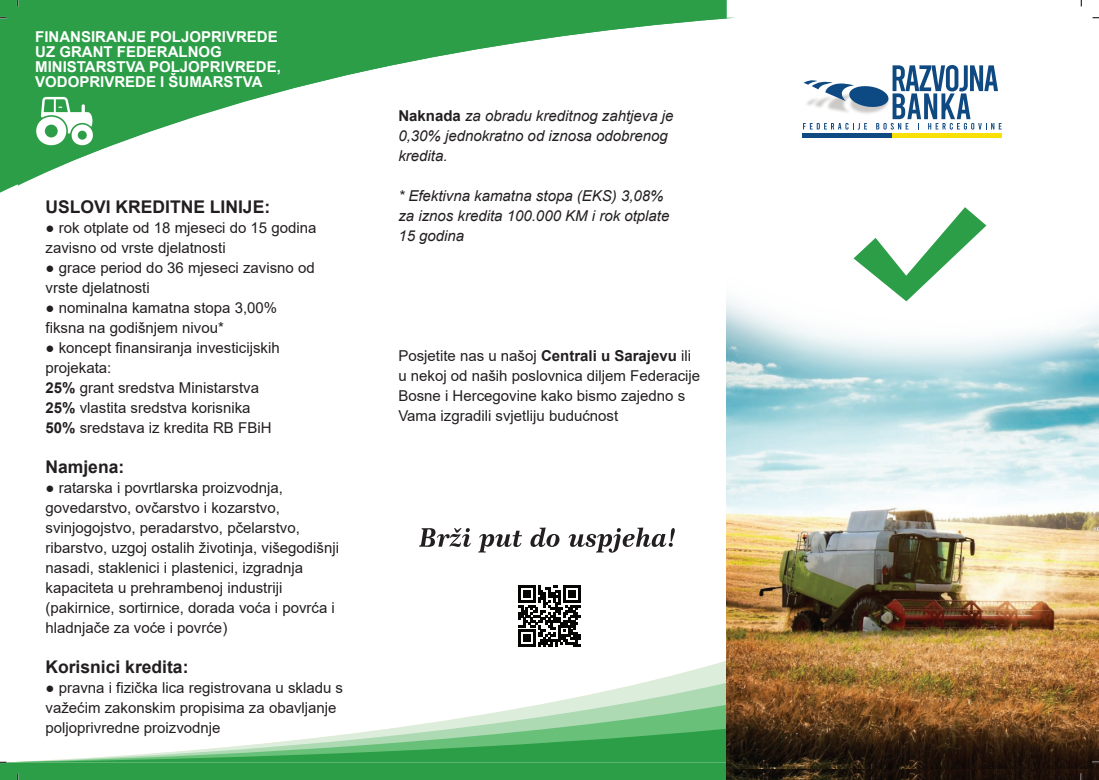
<style>
.page{position:relative;width:1099px;height:780px;background:#fff}
.page>*{position:absolute;margin:0;border:0;box-sizing:border-box;transform-origin:0 0}
.t1{font:700 17.5px "Arial";color:#231f20}
.t2{font:15px/20px "Arial";color:#231f20}
.t3{font:italic 15px/20px "Arial";color:#231f20}
.t4{font:700 15px/15px "Arial";color:#fff}
.s1{font-weight:700}
.s2{font-weight:700;font-style:normal}
</style>
<div class="page">
<svg style="left:0;top:0;width:726px;height:193px;fill:#2b9e47"></svg>
<div style="left:0;top:763px;width:726px;height:17px;background:#2b9e47"></div>
<svg style="left:18px;top:18px;width:714px;height:168px"></svg>
<svg style="left:647px;top:661px;width:79px;height:21px"></svg>
<svg style="left:544px;top:682px;width:182px;height:22px"></svg>
<svg style="left:395px;top:704px;width:331px;height:24px"></svg>
<img style="left:726px;top:768px;width:372px;height:12px">
<img style="left:726px;top:416px;width:372px;height:352px">
<img style="left:531px;top:20px;width:567px;height:396px">
<img style="left:796px;top:83px;width:7px;height:39px">
<hr style="left:802px;top:133px;width:90px;height:4px;background:#0f4a82">
<hr style="left:892px;top:133px;width:109px;height:4px;background:#f9e108">
<svg style="left:803px;top:65px;width:198px;height:65px"></svg>
<svg style="left:853px;top:207px;width:133px;height:94px"></svg>
<svg style="left:36px;top:97px;width:58px;height:48px"></svg>
<svg style="left:518px;top:585px;width:62px;height:62px"></svg>
<svg style="left:419px;top:528px;width:52px;height:19px"></svg>
<svg style="left:478px;top:530px;width:44px;height:22px"></svg>
<svg style="left:530px;top:527px;width:29px;height:20px"></svg>
<svg style="left:568px;top:527px;width:106px;height:25px"></svg>
<svg style="left:0;top:17px;width:6px;height:2px"></svg>
<svg style="left:1092px;top:17px;width:6px;height:2px"></svg>
<svg style="left:0;top:728px;width:726px;height:35px"></svg>
<svg style="left:1092px;top:761px;width:6px;height:2px"></svg>
<svg style="left:17px;top:0;width:2px;height:6px"></svg>
<svg style="left:17px;top:773px;width:2px;height:7px"></svg>
<p class="t4" style="left:35px;top:29px;width:247px">FINANSIRANJE POLJOPRIVREDE<br>UZ GRANT FEDERALNOG<br>MINISTARSTVA POLJOPRIVREDE,<br>VODOPRIVREDE I ŠUMARSTVA</p>
<p class="t1" style="left:45px;top:194px;width:226px">USLOVI KREDITNE LINIJE:</p>
<p class="t2" style="left:45px;top:217px;width:272px">● rok otplate od 18 mjeseci do 15 godina zavisno od vrste djelatnosti</p>
<p class="t2" style="left:45px;top:257px;width:271px">● grace period do 36 mjeseci zavisno od vrste djelatnosti</p>
<p class="t2" style="left:45px;top:297px;width:233px">● nominalna kamatna stopa 3,00% fiksna na godišnjem nivou*</p>
<p class="t2" style="left:45px;top:337px;width:236px">● koncept finansiranja investicijskih projekata:<br><span class="s1">25%</span> grant sredstva Ministarstva<br><span class="s1">25%</span> vlastita sredstva korisnika<br><span class="s1">50%</span> sredstava iz kredita RB FBiH</p>
<p class="t1" style="left:45px;top:454px;width:80px">Namjena:</p>
<p class="t2" style="left:45px;top:477px;width:295px">● ratarska i povrtlarska proizvodnja, govedarstvo, ovčarstvo i kozarstvo, svinjogojstvo, peradarstvo, pčelarstvo, ribarstvo, uzgoj ostalih životinja, višegodišnji nasadi, staklenici i plastenici, izgradnja kapaciteta u prehrambenoj industriji (pakirnice, sortirnice, dorada voća i povrća i hladnjače za voće i povrće)</p>
<p class="t1" style="left:45px;top:654px;width:144px">Korisnici kredita:</p>
<p class="t2" style="left:45px;top:677px;width:299px">● pravna i fizička lica registrovana u skladu s važećim zakonskim propisima za obavljanje poljoprivredne proizvodnje</p>
<p class="t3" style="left:398px;top:106px;width:277px"><span class="s2">Naknada</span> za obradu kreditnog zahtjeva je<br>0,30% jednokratno od iznosa odobrenog kredita.</p>
<p class="t3" style="left:398px;top:186px;width:272px">* Efektivna kamatna stopa (EKS) 3,08% za iznos kredita 100.000 KM i rok otplate<br>15 godina</p>
<p class="t2" style="left:398px;top:346px;width:303px">Posjetite nas u našoj <span class="s1">Centrali u Sarajevu</span> ili u nekoj od naših poslovnica diljem Federacije Bosne i Hercegovine kako bismo zajedno s Vama izgradili svjetliju budućnost</p>
</div>
